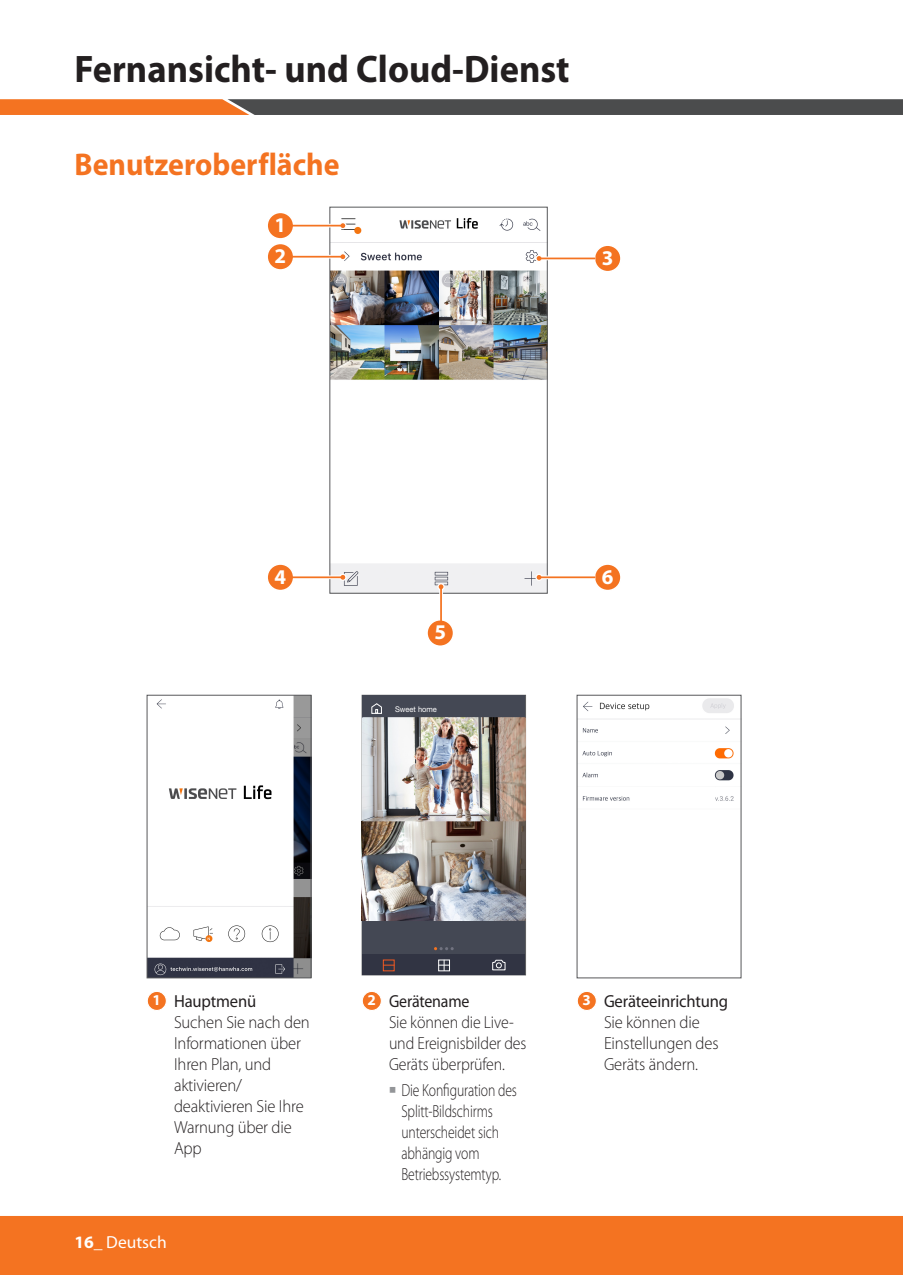
<style>
.page{position:relative;width:903px;height:1275px;background:#fff}
.page>*{position:absolute;margin:0;border:0;box-sizing:border-box;transform-origin:0 0}
.t1{font:700 38.5px "Myriad Pro";color:#231f20;scale:.95 1}
.t2{font:700 31.5px "Myriad Pro";color:#f47321;scale:.95 1}
.t3{font:700 21px/31.2px "Myriad Pro";color:#fff}
.t4{font:300 17.5px/21px "Myriad Pro";letter-spacing:-.01em;color:#231f20;scale:.95 1}
.t5{font:300 17.5px/21px "Myriad Pro";letter-spacing:-.01em;color:#231f20;scale:.78 1}
.t6{font:300 17.5px/21px "Myriad Pro";letter-spacing:-.01em;color:#231f20;scale:.91 1}
.t7{font:17.5px "Myriad Pro";color:#fff}
.t8{font:7.88px "Helvetica Neue cp";color:#fff;scale:.95 1}
.s1{font-weight:700;font-size:15.05px;color:#fff}
.s2{font-weight:400}
.s3{font-family:"SI Icon HR755";font-weight:400;color:#939598}
.s4{font-weight:700}
</style>
<div class="page">
<div style="left:0;top:1216px;width:903px;height:59px;background:#f47321"></div>
<svg style="left:0;top:99px;width:903px;height:16px;background:#7a5945"></svg>
<div style="left:147px;top:991px;width:19px;height:19px;background:#f47321;border-radius:50%"></div>
<div style="left:147px;top:991px;width:20px;height:20px;border:1px solid #fff;border-radius:50%"></div>
<img style="left:149px;top:697px;width:160px;height:279px">
<div style="left:147px;top:695px;width:164px;height:283px;border:1px solid #57585a"></div>
<div style="left:362px;top:991px;width:19px;height:19px;background:#f47321;border-radius:50%"></div>
<div style="left:362px;top:991px;width:20px;height:20px;border:1px solid #fff;border-radius:50%"></div>
<div style="left:577px;top:991px;width:19px;height:19px;background:#f47321;border-radius:50%"></div>
<div style="left:577px;top:991px;width:20px;height:20px;border:1px solid #fff;border-radius:50%"></div>
<img style="left:579px;top:698px;width:160px;height:103px">
<img style="left:331px;top:218px;width:215px;height:374px">
<div style="left:329px;top:207px;width:219px;height:387px;border:1px solid #57585a"></div>
<hr style="left:287px;top:224px;width:54px;height:3px;background:#fff">
<div style="left:267px;top:212px;width:27px;height:27px;background:#f47321;border-radius:50%"></div>
<div style="left:266px;top:212px;width:28px;height:28px;border:2px solid #fff;border-radius:50%"></div>
<svg style="left:340px;top:223px;width:6px;height:6px"></svg>
<div style="left:339px;top:222px;width:7px;height:7px;border:1px solid #fff;border-radius:50%"></div>
<hr style="left:289px;top:225px;width:54px;height:1px;background:#f47321">
<svg style="left:294px;top:255px;width:46px;height:4px"></svg>
<div style="left:267px;top:243px;width:27px;height:27px;background:#f47321;border-radius:50%"></div>
<div style="left:266px;top:243px;width:28px;height:28px;border:2px solid #fff;border-radius:50%"></div>
<div style="left:339px;top:253px;width:7px;height:7px;border:1px solid #fff;border-radius:50%"></div>
<hr style="left:287px;top:256px;width:56px;height:2px;background:#f47321">
<div style="left:594px;top:245px;width:27px;height:27px;background:#f47321;border-radius:50%"></div>
<div style="left:594px;top:244px;width:28px;height:28px;border:2px solid #fff;border-radius:50%"></div>
<hr style="left:541px;top:257px;width:54px;height:3px;background:#fff">
<svg style="left:536px;top:255px;width:6px;height:5px"></svg>
<div style="left:535px;top:255px;width:8px;height:7px;border:1px solid #fff;border-radius:50%"></div>
<hr style="left:539px;top:258px;width:56px;height:1px;background:#f47321">
<div style="left:594px;top:564px;width:27px;height:27px;background:#f47321;border-radius:50%"></div>
<div style="left:594px;top:563px;width:28px;height:28px;border:2px solid #fff;border-radius:50%"></div>
<svg style="left:542px;top:575px;width:53px;height:4px"></svg>
<div style="left:535px;top:574px;width:8px;height:7px;border:1px solid #fff;border-radius:50%"></div>
<hr style="left:539px;top:576px;width:56px;height:2px;background:#f47321">
<svg style="left:294px;top:575px;width:46px;height:4px"></svg>
<div style="left:267px;top:564px;width:27px;height:27px;background:#f47321;border-radius:50%"></div>
<div style="left:266px;top:563px;width:28px;height:28px;border:2px solid #fff;border-radius:50%"></div>
<div style="left:339px;top:574px;width:7px;height:7px;border:1px solid #fff;border-radius:50%"></div>
<hr style="left:291px;top:576px;width:52px;height:2px;background:#f47321">
<hr style="left:439px;top:589px;width:4px;height:54px;background:#fff">
<svg style="left:438px;top:585px;width:6px;height:5px"></svg>
<div style="left:437px;top:583px;width:8px;height:7px;border:1px solid #fff;border-radius:50%"></div>
<div style="left:427px;top:620px;width:26px;height:26px;background:#f47321;border-radius:50%"></div>
<div style="left:426px;top:619px;width:28px;height:28px;border:2px solid #fff;border-radius:50%"></div>
<hr style="left:440px;top:587px;width:2px;height:37px;background:#f47321">
<div style="left:362px;top:695px;width:163px;height:259px;background:#444854"></div>
<div style="left:362px;top:954px;width:163px;height:21px;background:#313443"></div>
<svg style="left:371px;top:703px;width:11px;height:11px"></svg>
<div style="left:383px;top:960px;width:11px;height:11px;border:1px solid #f15921"></div>
<div style="left:438px;top:960px;width:12px;height:11px;border:1px solid #fff"></div>
<svg style="left:439px;top:960px;width:10px;height:10px"></svg>
<svg style="left:492px;top:960px;width:14px;height:10px"></svg>
<svg style="left:434px;top:947px;width:20px;height:3px"></svg>
<img style="left:362px;top:717px;width:164px;height:203px">
<svg style="left:369px;top:722px;width:16px;height:16px"></svg>
<svg style="left:371px;top:726px;width:11px;height:8px"></svg>
<h1 class="t1" style="left:74px;top:44px;width:523px">Fernansicht- und Cloud-Dienst</h1>
<h2 class="t2" style="left:74px;top:144px;width:281px">Benutzeroberfläche</h2>
<p class="t3" style="left:275px;top:209px;width:13px">1<br>2</p>
<p class="t3" style="left:602px;top:241px;width:13px">3</p>
<p class="t3" style="left:275px;top:560px;width:13px">4</p>
<p class="t3" style="left:602px;top:560px;width:13px">6</p>
<p class="t3" style="left:434px;top:616px;width:13px">5</p>
<p class="t8" style="left:395px;top:705px;width:46px">Sweet home</p>
<p class="t4" style="left:174px;top:991px;width:144px;text-indent:-21px"><span class="s1">1</span> <span class="s2">Hauptmenü<br></span>Suchen Sie nach den<br>Informationen über<br>Ihren Plan, und aktivieren/ deaktivieren Sie Ihre<br>Warnung über die<br>App</p>
<p class="t6" style="left:389px;top:991px;width:152px;text-indent:-21px"><span class="s1">2</span> <span class="s2">Gerätename<br></span>Sie können die Live&shy;und Ereignisbilder des<br>Geräts überprüfen.</p>
<p class="t5" style="left:401px;top:1080px;width:150px;text-indent:-12px"><span class="s3">`</span> Die Konfiguration des<br>Splitt-Bildschirms unterscheidet sich abhängig vom<br>Betriebssystemtyp.</p>
<p class="t7" style="left:74px;top:1232px;width:94px"><span class="s4">16</span>_ Deutsch</p>
<p class="t4" style="left:604px;top:991px;width:132px;text-indent:-21px"><span class="s1">3</span> <span class="s2">Geräteeinrichtung<br></span>Sie können die<br>Einstellungen des<br>Geräts ändern.</p>
</div>
